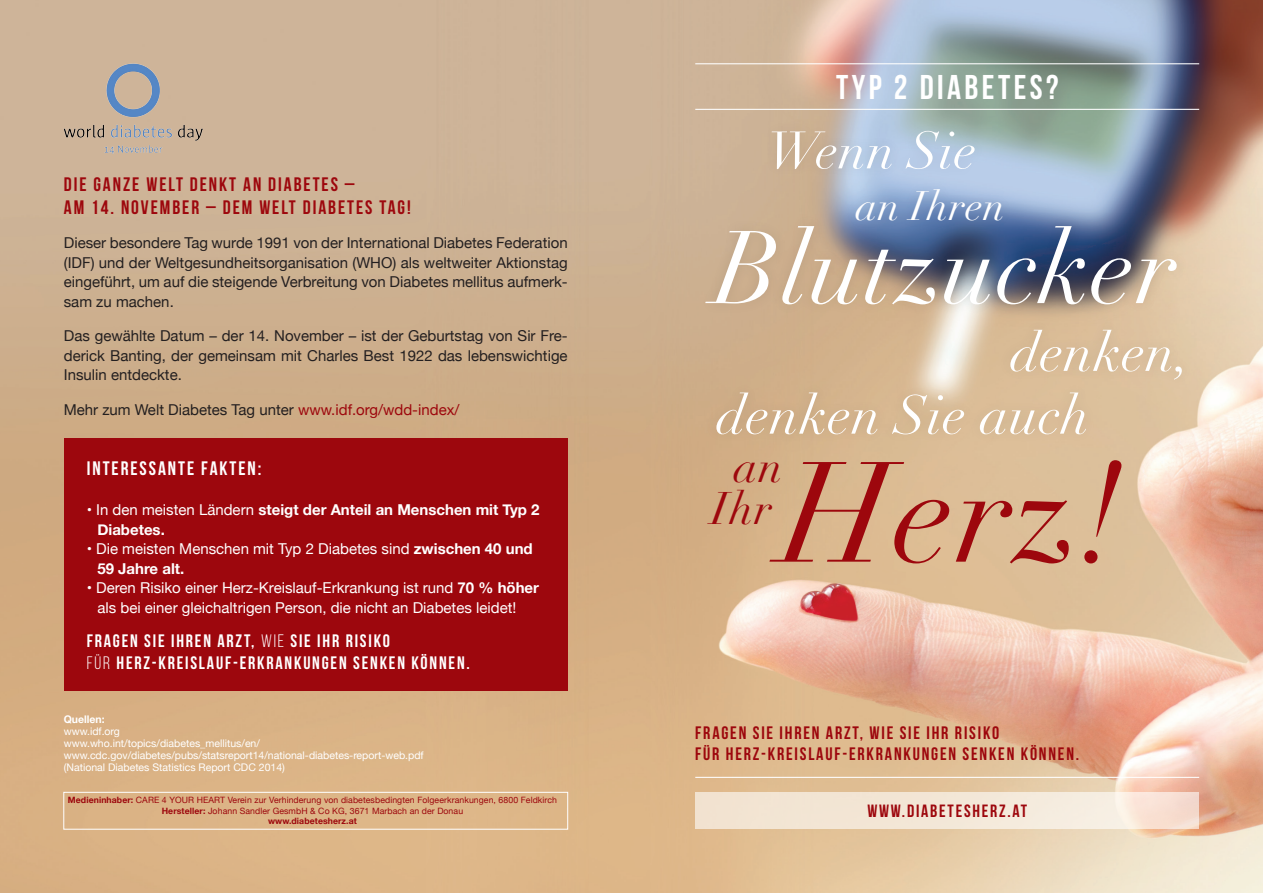
<style>
.page{position:relative;width:1263px;height:893px;background:#fff}
.page>*{position:absolute;margin:0;border:0;box-sizing:border-box;transform-origin:0 0}
.t1{font:italic 139.95px "Didot LT Pro";color:#9d070d}
.t2{font:italic 101.25px "Didot LT Pro";letter-spacing:.01em;color:#fff}
.t3{font:italic 54.15px "Didot LT Pro";letter-spacing:.01em;color:#fff}
.t4{font:italic 51.75px "Didot LT Pro";letter-spacing:.01em;color:#fff}
.t5{font:italic 45px/42px "Didot LT Pro";color:#9d070d;text-align:center}
.t6{font:italic 40.5px "Didot LT Pro";letter-spacing:.01em;color:#fff}
.t7{font:700 34.35px "Bebas Neue";letter-spacing:.1em;color:#fff}
.t8{font:700 19.5px/22.5px "Bebas Neue";letter-spacing:.1em;color:#9d070d}
.t9{font:700 19.5px "Bebas Neue";letter-spacing:.1em;color:#fff}
.t10{font:700 18px/21.1px "Bebas Neue";letter-spacing:.1em;color:#9d070d}
.t11{font:700 18px/21.1px "Bebas Neue";letter-spacing:.1em;color:#fff}
.t12{font:700 17.7px "Bebas Neue";letter-spacing:.1em;color:#9d070d}
.t13{font:15px/19.5px "Helvetica Neue";color:#231f20;text-align:justify}
.t14{font:15px/19.5px "Helvetica Neue";color:#fff}
.t15{font:700 15px/19.5px "Helvetica Neue";color:#fff}
.t16{font:10.5px/12px "Helvetica Neue";color:#fff}
.t17{font:700 10.5px "Helvetica Neue";color:#fff}
.t18{font:8.7px/10.5px "Helvetica Neue";letter-spacing:.01em;color:#9d070d;text-align:center}
.s1{color:#9d070d}
.s2{font-weight:400}
.s3{font-weight:700}
</style>
<div class="page">
<img style="left:0;top:0;width:1263px;height:893px">
<hr style="left:695px;top:63px;width:504px;height:1px;background:#fff">
<hr style="left:695px;top:109px;width:504px;height:1px;background:#fff">
<hr style="left:695px;top:777px;width:504px;height:1px;background:#fff">
<div style="left:761px;top:119px;width:226px;height:63px;background:#231f20;opacity:.11"></div>
<div style="left:844px;top:177px;width:170px;height:56px;background:#231f20;opacity:.11"></div>
<div style="left:704px;top:379px;width:393px;height:68px;background:#231f20;opacity:.11"></div>
<svg style="left:695px;top:792px;width:504px;height:37px;background:#f4e6d7"></svg>
<div style="left:63px;top:792px;width:505px;height:38px;border:1px solid #fff"></div>
<div style="left:998px;top:317px;width:196px;height:74px;background:#dabd99"></div>
<div style="left:694px;top:213px;width:495px;height:104px;background:#231f20;opacity:.11"></div>
<div style="left:64px;top:438px;width:504px;height:252px;background:#9d070d"></div>
<img style="left:64px;top:63px;width:139px;height:91px">
<h3 class="t8" style="left:64px;top:173px;width:349px">DIE GANZE WELT DENKT AN DIABETES –<br>AM 14. NOVEMBER – DEM WELT DIABETES TAG!</h3>
<p class="t13" style="left:64px;top:234px;width:505px">Dieser besondere Tag wurde 1991 von der International Diabetes Federation (IDF) und der Weltgesundheitsorganisation (WHO) als weltweiter Aktionstag eingeführt, um auf die steigende Verbreitung von Diabetes mellitus aufmerk&shy;sam zu machen.</p>
<p class="t13" style="left:64px;top:327px;width:505px">Das gewählte Datum – der 14. November – ist der Geburtstag von Sir Fre&shy;derick Banting, der gemeinsam mit Charles Best 1922 das lebenswichtige Insulin entdeckte.</p>
<p class="t13" style="left:64px;top:401px;width:397px">Mehr zum Welt Diabetes Tag unter <span class="s1">www.idf.org/wdd-index/</span></p>
<h3 class="t9" style="left:87px;top:458px;width:176px">INTERESSANTE FAKTEN:</h3>
<p class="t15" style="left:97px;top:500px;width:444px;text-indent:-11px"><span class="s2">• In den meisten Ländern</span> steigt der Anteil an Menschen mit Typ 2<br>Diabetes.</p>
<p class="t14" style="left:97px;top:540px;width:437px;text-indent:-11px">• Die meisten Menschen mit Typ 2 Diabetes sind <span class="s3">zwischen 40 und<br>59 Jahre alt.</span></p>
<p class="t14" style="left:97px;top:579px;width:443px;text-indent:-11px">• Deren Risiko einer Herz-Kreislauf-Erkrankung ist rund <span class="s3">70 % höher </span>als bei einer gleichaltrigen Person, die nicht an Diabetes leidet!</p>
<p class="t11" style="left:87px;top:630px;width:385px">FRAGEN SIE IHREN ARZT, <span class="s2">WIE</span> SIE IHR RISIKO<br><span class="s2">FÜR</span> HERZ-KREISLAUF-ERKRANKUNGEN SENKEN KÖNNEN.</p>
<h3 class="t7" style="left:836px;top:69px;width:224px">TYP 2 DIABETES?</h3>
<h3 class="t4" style="left:767px;top:118px;width:210px">Wenn Sie</h3>
<h3 class="t6" style="left:856px;top:180px;width:151px">an Ihren</h3>
<h2 class="t2" style="left:714px;top:204px;width:464px">Blutzucker</h2>
<h3 class="t3" style="left:1010px;top:318px;width:181px">denken,</h3>
<h3 class="t3" style="left:716px;top:381px;width:374px">denken Sie auch</h3>
<h1 class="t1" style="left:781px;top:425px;width:344px">Herz!</h1>
<h3 class="t5" style="left:711px;top:445px;width:73px">an<br>Ihr</h3>
<p class="t17" style="left:64px;top:710px;width:43px">Quellen:</p>
<p class="t16" style="left:64px;top:725px;width:361px">www.idf.org<br>www.who.int/topics/diabetes_mellitus/en/ www.cdc.gov/diabetes/pubs/statsreport14/national-diabetes-report-web.pdf (National Diabetes Statistics Report CDC 2014)</p>
<p class="t10" style="left:695px;top:722px;width:385px">FRAGEN SIE IHREN ARZT, WIE SIE IHR RISIKO<br>FÜR HERZ-KREISLAUF-ERKRANKUNGEN SENKEN KÖNNEN.</p>
<p class="t18" style="left:68px;top:795px;width:491px"><span class="s3">Medieninhaber:</span> CARE 4 YOUR HEART Verein zur Verhinderung von diabetesbedingten Folgeerkrankungen, 6800 Feldkirch<br><span class="s3">Hersteller:</span> Johann Sandler GesmbH &amp; Co KG, 3671 Marbach an der Donau<br><span class="s3">www.diabetesherz.at</span></p>
<p class="t12" style="left:867px;top:801px;width:161px">WWW.DIABETESHERZ.AT</p>
</div>
